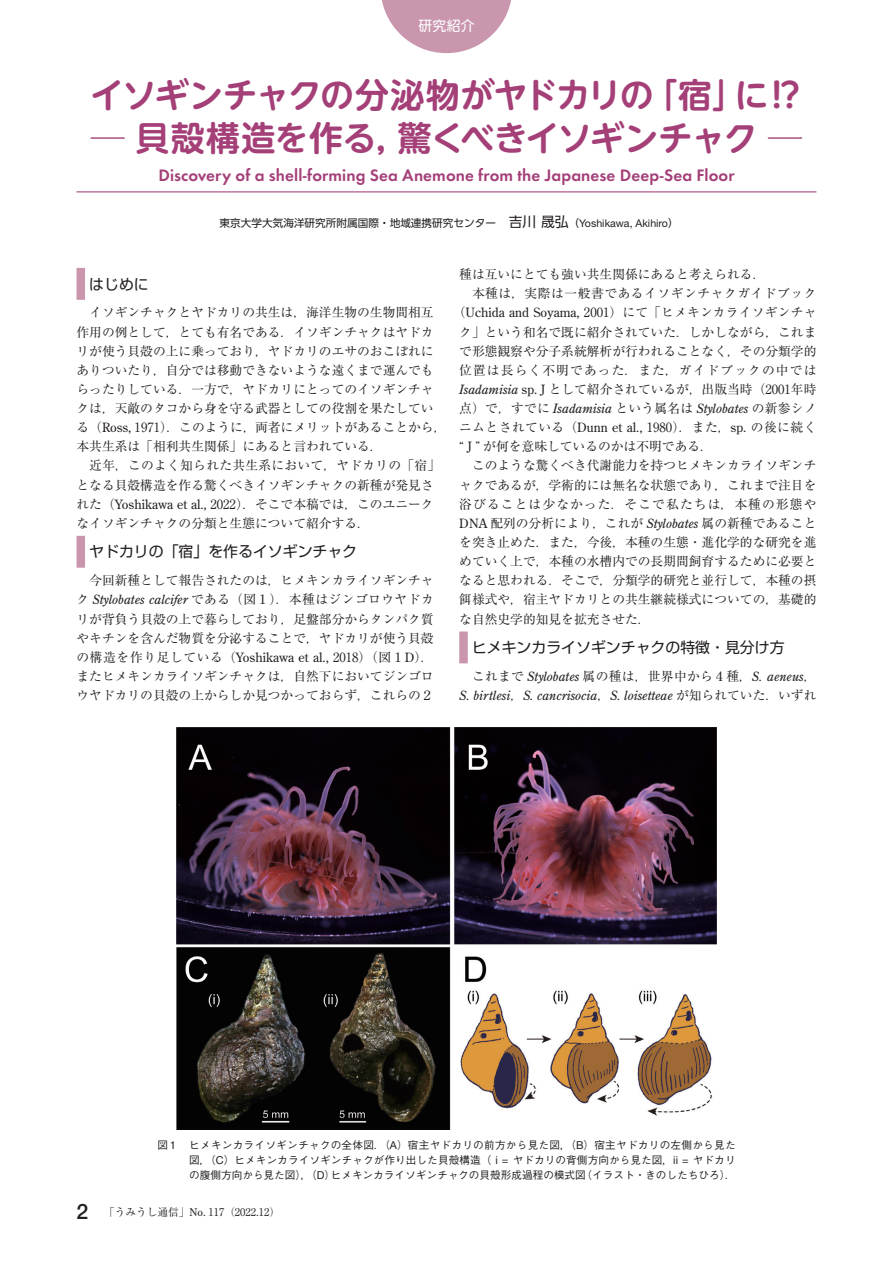
<style>
.page{position:relative;width:893px;height:1263px;background:#fff}
.page>*{position:absolute;margin:0;border:0;box-sizing:border-box;transform-origin:0 0}
.t1{font:700 34.05px/43.7px "UD Shin M Go Pro De";letter-spacing:-.03em;color:#a43f78}
.t2{font:600 17.25px "Futura Round";letter-spacing:.005em;color:#a43f78}
.t3{font:14.85px "Shin Go Pro";color:#231f20}
.t4{font:13.8px "UD Shin M Go Pro";color:#fff}
.t5{font:12.75px/19.2px "Ryumin Pr 6 N";color:#231f20}
.t6{font:italic 12.75px "Century Old Style Std";color:#231f20}
.t7{font:12.75px "Ryumin Pr 6 N";letter-spacing:.025em;color:#231f20}
.t8{font:12.75px "Ryumin Pr 6 N";letter-spacing:.04em;color:#231f20}
.t9{font:12.75px "Ryumin Pr 6 N";letter-spacing:.085em;color:#231f20}
.t10{font:500 10.65px/14.9px "Gothic BBB Pr 6";color:#231f20;text-align:justify}
.t11{font:10.65px "UD Shin Go Pro";color:#231f20}
.t12{font:10.65px "Ryumin Pr 6 N";color:#231f20}
.s1{font-size:13.8px}
.s2{font-family:"Helvetica Neue LT Std"}
.s3{font-family:"Century Old Style Std"}
.s4{font-family:"Century Old Style Std";font-style:italic}
.s5{font-family:"Ryumin Pr 6 N";font-style:normal}
.s6{font-family:"Helvetica Neue LT Std";font-weight:400;font-size:10.95px}
.s7{font-family:"Helvetica Neue LT Std";font-weight:500;font-size:21.3px}
</style>
<div class="page">
<hr style="left:77px;top:191px;width:739px;height:1px;background:#a43f78">
<div style="left:77px;top:268px;width:8px;height:32px;background:#c996ae"></div>
<div style="left:77px;top:536px;width:8px;height:32px;background:#c996ae"></div>
<svg style="left:382px;top:0;width:129px;height:53px"></svg>
<div style="left:459px;top:631px;width:9px;height:32px;background:#c996ae"></div>
<img style="left:177px;top:728px;width:539px;height:401px">
<p class="t4" style="left:418px;top:15px;width:58px">研究紹介</p>
<h1 class="t1" style="left:90px;top:71px;width:719px">イソギンチャクの分泌物がヤドカリの「宿」に！？─ 貝殻構造を作る，驚くべきイソギンチャク ─</h1>
<h2 class="t2" style="left:158px;top:162px;width:578px">Discovery of a shell-forming Sea Anemone from the Japanese Deep-Sea Floor</h2>
<p class="t11" style="left:220px;top:214px;width:461px">東京大学大気海洋研究所附属国際・地域連携研究センター <span class="s1">吉川 晟弘</span>（<span class="s2">Yoshikawa, Akihiro</span>）</p>
<p class="t3" style="left:89px;top:272px;width:61px">はじめに</p>
<p class="t5" style="left:77px;top:302px;width:371px;text-indent:13px">イソギンチャクとヤドカリの共生は，海洋生物の生物間相互作用の例として，とても有名である．イソギンチャクはヤドカリが使う貝殻の上に乗っており，ヤドカリのエサのおこぼれにありついたり，自分では移動できないような遠くまで運んでもらったりしている．一方で，ヤドカリにとってのイソギンチャクは，天敵のタコから身を守る武器としての役割を果たしている（<span class="s3">Ross,</span> 1971）．このように，両者にメリットがあることから，本共生系は「相利共生関係」にあると言われている．</p>
<p class="t5" style="left:77px;top:455px;width:365px;text-indent:13px">近年，このよく知られた共生系において，ヤドカリの「宿」となる貝殻構造を作る驚くべきイソギンチャクの新種が発見された（<span class="s3">Yoshikawa et al.,</span> 2022）．そこで本稿では，このユニークなイソギンチャクの分類と生態について紹介する．</p>
<p class="t3" style="left:89px;top:540px;width:269px">ヤドカリの「宿」を作るイソギンチャク</p>
<p class="t5" style="left:77px;top:570px;width:359px;text-align:justify;text-indent:13px">今回新種として報告されたのは，ヒメキンカライソギンチャク <span class="s4">Stylobates calcifer</span> である（図１）．本種はジンゴロウヤドカリが背負う貝殻の上で暮らしており，足盤部分からタンパク質やキチンを含んだ物質を分泌することで，ヤドカリが使う貝殻の構造を作り足している（<span class="s3">Yoshikawa et al.,</span> 2018）（図１<span class="s3">D</span>）．またヒメキンカライソギンチャクは，自然下においてジンゴロウヤドカリの貝殻の上からしか見つかっておらず，これらの２</p>
<p class="t5" style="left:459px;top:264px;width:308px">種は互いにとても強い共生関係にあると考えられる．</p>
<p class="t8" style="left:472px;top:283px;width:346px">本種は，実際は一般書であるイソギンチャクガイドブック</p>
<p class="t5" style="left:453px;top:302px;width:365px">（<span class="s3">Uchida and Soyama,</span> 2001）にて「ヒメキンカライソギンチャ</p>
<p class="t5" style="left:459px;top:321px;width:359px">ク」という和名で既に紹介されていた．しかしながら，これま</p>
<p class="t5" style="left:459px;top:341px;width:359px">で形態観察や分子系統解析が行われることなく，その分類学的</p>
<p class="t9" style="left:459px;top:360px;width:359px">位置は長らく不明であった．また，ガイドブックの中では</p>
<p class="t5" style="left:459px;top:379px;width:359px"><span class="s4">Isadamisia</span> <span class="s3">sp. J</span> として紹介されているが，出版当時（2001年時</p>
<p class="t6" style="left:459px;top:400px;width:359px"><span class="s5">点）で，すでに</span> Isadamisia <span class="s5">という属名は</span> Stylobates <span class="s5">の新参シノ</span></p>
<p class="t5" style="left:459px;top:417px;width:359px">ニムとされている（<span class="s3">Dunn et al.,</span> 1980）．また，<span class="s3">sp.</span> の後に続く“ <span class="s3">J</span> ” が何を意味しているのかは不明である．</p>
<p class="t5" style="left:459px;top:455px;width:359px;text-align:justify;text-indent:13px">このような驚くべき代謝能力を持つヒメキンカライソギンチャクであるが，学術的には無名な状態であり，これまで注目を浴びることは少なかった．そこで私たちは，本種の形態や<span class="s3">DNA</span> 配列の分析により，これが <span class="s4">Stylobates</span> 属の新種であることを突き止めた．また，今後，本種の生態・進化学的な研究を進めていく上で，本種の水槽内での長期間飼育するために必要となると思われる．そこで，分類学的研究と並行して，本種の摂餌様式や，宿主ヤドカリとの共生継続様式についての，基礎的な自然史学的知見を拡充させた．</p>
<p class="t3" style="left:472px;top:635px;width:314px">ヒメキンカライソギンチャクの特徴・見分け方</p>
<p class="t7" style="left:472px;top:666px;width:346px">これまで <span class="s4">Stylobates</span> 属の種は，世界中から４種，<span class="s4">S. aeneus</span>，</p>
<p class="t6" style="left:459px;top:687px;width:359px">S. birtlesi<span class="s5">，</span>S. cancrisocia<span class="s5">，</span>S. loisetteae <span class="s5">が知られていた．いずれ</span></p>
<p class="t10" style="left:189px;top:1137px;width:548px;text-indent:-32px">図１　ヒメキンカライソギンチャクの全体図．（<span class="s6">A</span>）宿主ヤドカリの前方から見た図，（<span class="s6">B</span>）宿主ヤドカリの左側から見た図，（<span class="s6">C</span>）ヒメキンカライソギンチャクが作り出した貝殻構造（ <span class="s6">i =</span> ヤドカリの背側方向から見た図，<span class="s6">ii =</span> ヤドカリの腹側方向から見た図），（<span class="s6">D</span>）ヒメキンカライソギンチャクの貝殻形成過程の模式図（イラスト・きのしたちひろ）．</p>
<p class="t12" style="left:77px;top:1203px;width:205px"><span class="s7">2</span>　　「うみうし通信」<span class="s3">No.</span> 117（2022<span class="s3">.</span>12）</p>
</div>
